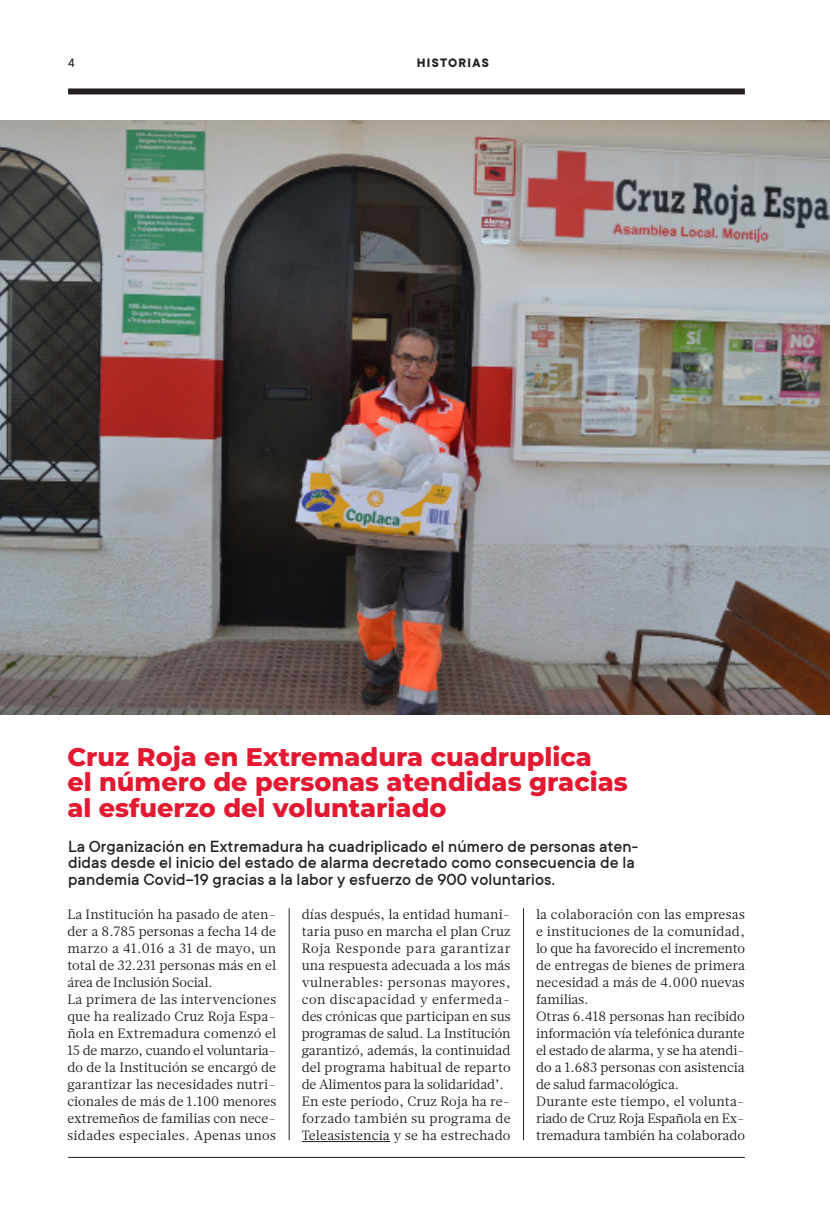
<style>
.page{position:relative;width:830px;height:1221px;background:#fff}
.page>*{position:absolute;margin:0;border:0;box-sizing:border-box;transform-origin:0 0}
.t1{font:800 25.5px/25.5px "Montserrat";color:#e21931}
.TEXTO_GENERAL_OK{font:500 18px/16.5px "TT Commons";letter-spacing:.005em;color:#231f20}
.TEXTO_GENERAL_OK-2{font:13.5px/17px "Glosa Text";color:#231f20;text-align:justify}
.t2{font:700 13.5px "TT Commons";letter-spacing:.095em;color:#231f20}
.t3{font:13.5px "TT Commons";color:#231f20}
</style>
<div class="page">
<div style="left:68px;top:88px;width:676px;height:6px;background:#231f20"></div>
<hr style="left:68px;top:1157px;width:676px;height:1px;background:#231f20">
<img style="left:0;top:120px;width:829px;height:594px">
<hr style="left:301px;top:1141px;width:89px;height:1px;background:#231f20">
<hr style="left:289px;top:908px;width:1px;height:232px;background:#231f20">
<hr style="left:523px;top:908px;width:1px;height:232px;background:#231f20">
<p class="t3" style="left:68px;top:55px;width:8px">4</p>
<p class="t2" style="left:416px;top:56px;width:73px">HISTORIAS</p>
<p class="t1" style="left:67px;top:742px;width:561px">Cruz Roja en Extremadura cuadruplica<br>el número de personas atendidas gracias al esfuerzo del voluntariado</p>
<p class="TEXTO_GENERAL_OK" style="left:68px;top:838px;width:571px">La Organización en Extremadura ha cuadriplicado el número de personas aten&shy;didas desde el inicio del estado de alarma decretado como consecuencia de la pandemia Covid-19 gracias a la labor y esfuerzo de 900 voluntarios.</p>
<p class="TEXTO_GENERAL_OK-2" style="left:67px;top:905px;width:210px">La Institución ha pasado de aten&shy;der a 8.785 personas a fecha 14 de marzo a 41.016 a 31 de mayo, un total de 32.231 personas más en el área de Inclusión Social.</p>
<p class="TEXTO_GENERAL_OK-2" style="left:67px;top:990px;width:210px">La primera de las intervenciones que ha realizado Cruz Roja Espa&shy;ñola en Extremadura comenzó el 15 de marzo, cuando el voluntaria&shy;do de la Institución se encargó de garantizar las necesidades nutri&shy;cionales de más de 1.100 menores extremeños de familias con nece&shy;sidades especiales. Apenas unos</p>
<p class="TEXTO_GENERAL_OK-2" style="left:301px;top:905px;width:210px">días después, la entidad humani&shy;taria puso en marcha el plan Cruz Roja Responde para garantizar una respuesta adecuada a los más vulnerables: personas mayores, con discapacidad y enfermeda&shy;des crónicas que participan en sus programas de salud. La Institución garantizó, además, la continuidad del programa habitual de reparto de Alimentos para la solidaridad’.</p>
<p class="TEXTO_GENERAL_OK-2" style="left:301px;top:1093px;width:210px">En este periodo, Cruz Roja ha re&shy;forzado también su programa de Teleasistencia y se ha estrechado</p>
<p class="TEXTO_GENERAL_OK-2" style="left:536px;top:905px;width:210px">la colaboración con las empresas e instituciones de la comunidad, lo que ha favorecido el incremento de entregas de bienes de primera necesidad a más de 4.000 nuevas familias.</p>
<p class="TEXTO_GENERAL_OK-2" style="left:536px;top:1007px;width:210px">Otras 6.418 personas han recibido información vía telefónica durante el estado de alarma, y se ha atendi&shy;do a 1.683 personas con asistencia de salud farmacológica.</p>
<p class="TEXTO_GENERAL_OK-2" style="left:536px;top:1093px;width:210px">Durante este tiempo, el volunta&shy;riado de Cruz Roja Española en Ex&shy;tremadura también ha colaborado</p>
</div>
